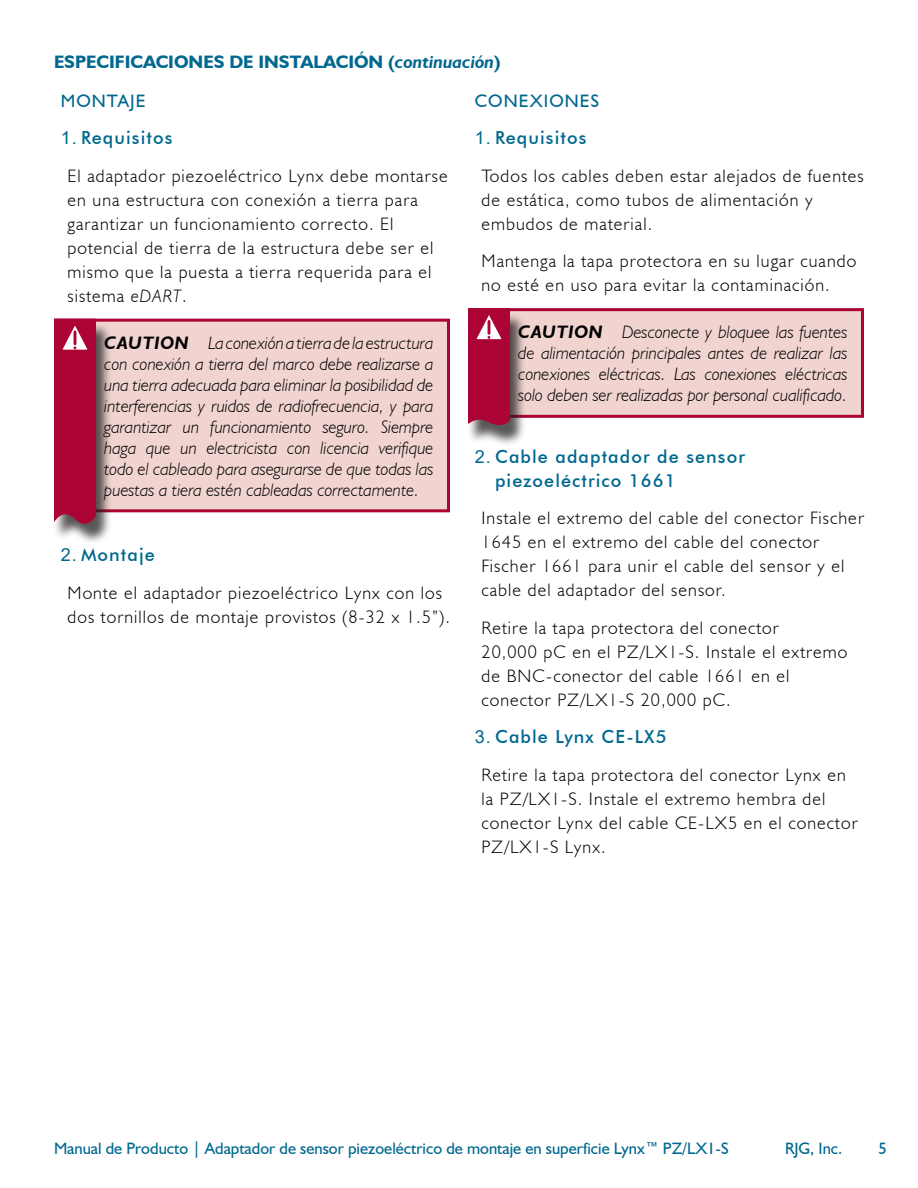
<style>
.page{position:relative;width:918px;height:1188px;background:#fff}
.page>*{position:absolute;margin:0;border:0;box-sizing:border-box;transform-origin:0 0}
.t1{font:300 18px/24px "Humanist 521 BT";letter-spacing:.06em;color:#000}
.t2{font:italic 300 18px/21px "Humanist 521 BT";color:#000;text-align:justify}
.t3{font:500 18px/24px "Futura BT";letter-spacing:.06em;color:#00688f}
.t4{font:700 18px/38.8px "Humanist 521 BT";color:#00688f}
.t5{font:18px "Humanist 521 BT";letter-spacing:.06em;color:#00688f}
.t6{font:16.5px "Humanist 521 BT";color:#00688f}
.s1{font-style:italic}
.s2{font-weight:400}
.s3{font-family:"Arial";font-weight:400}
.s4{font-weight:700}
</style>
<div class="page">
<div style="left:56px;top:320px;width:392px;height:191px;background:#f1d4d0"></div>
<div style="left:54px;top:319px;width:396px;height:193px;border:3px solid #ab0333"></div>
<div style="left:53px;top:323px;width:59px;height:222px;background:#231f20;opacity:.75"></div>
<svg style="left:54px;top:319px;width:42px;height:207px;background:#ac0e3b"></svg>
<div style="left:470px;top:310px;width:392px;height:106px;background:#f1d4d0"></div>
<div style="left:468px;top:308px;width:396px;height:110px;border:3px solid #ab0333"></div>
<div style="left:467px;top:313px;width:59px;height:133px;background:#231f20;opacity:.75"></div>
<svg style="left:468px;top:308px;width:42px;height:118px;background:#ad133f"></svg>
<p class="t4" style="left:475px;top:42px;width:126px;text-indent:-421px">ESPECIFICACIONES DE INSTALACIÓN (<span class="s1">continuación</span>)<br><span class="s2">CONEXIONES</span></p>
<p class="t3" style="left:475px;top:126px;width:113px"><span class="s3">1.</span> Requisitos</p>
<p class="t1" style="left:482px;top:163px;width:384px">Todos los cables deben estar alejados de fuentes de estática, como tubos de alimentación y embudos de material.</p>
<p class="t1" style="left:482px;top:249px;width:376px">Mantenga la tapa protectora en su lugar cuando no esté en uso para evitar la contaminación.</p>
<p class="t2" style="left:518px;top:321px;width:331px"><span class="s4">CAUTION</span> Desconecte y bloquee las fuentes de alimentación principales antes de realizar las conexiones eléctricas. Las conexiones eléctricas solo deben ser realizadas por personal cualificado.</p>
<p class="t5" style="left:61px;top:89px;width:86px">MONTAJE</p>
<p class="t3" style="left:61px;top:126px;width:113px"><span class="s3">1.</span> Requisitos</p>
<p class="t1" style="left:68px;top:163px;width:382px">El adaptador piezoeléctrico Lynx debe montarse en una estructura con conexión a tierra para garantizar un funcionamiento correcto. El potencial de tierra de la estructura debe ser el mismo que la puesta a tierra requerida para el sistema <span class="s1">eDART</span>.</p>
<p class="t2" style="left:104px;top:332px;width:331px"><span class="s4">CAUTION</span> La conexión a tierra de la estructura con conexión a tierra del marco debe realizarse a una tierra adecuada para eliminar la posibilidad de interferencias y ruidos de radiofrecuencia, y para garantizar un funcionamiento seguro. Siempre haga que un electricista con licencia verifique todo el cableado para asegurarse de que todas las puestas a tiera estén cableadas correctamente.</p>
<p class="t3" style="left:495px;top:444px;width:251px;text-indent:-20px"><span class="s3">2.</span> Cable adaptador de sensor piezoeléctrico 1661</p>
<p class="t1" style="left:482px;top:506px;width:384px">Instale el extremo del cable del conector Fischer 1645 en el extremo del cable del conector Fischer 1661 para unir el cable del sensor y el cable del adaptador del sensor.</p>
<p class="t1" style="left:482px;top:615px;width:367px">Retire la tapa protectora del conector<br>20,000 pC en el PZ/LX1‑S. Instale el extremo de BNC-conector del cable 1661 en el conector PZ/LX1‑S 20,000 pC.</p>
<p class="t3" style="left:475px;top:725px;width:193px"><span class="s3">3.</span> Cable Lynx CE‑LX5</p>
<p class="t1" style="left:482px;top:762px;width:378px">Retire la tapa protectora del conector Lynx en la PZ/LX1‑S. Instale el extremo hembra del conector Lynx del cable CE‑LX5 en el conector PZ/LX1‑S Lynx.</p>
<p class="t3" style="left:61px;top:543px;width:96px"><span class="s3">2.</span> Montaje</p>
<p class="t1" style="left:68px;top:580px;width:384px">Monte el adaptador piezoeléctrico Lynx con los dos tornillos de montaje provistos (8‑32 x 1.5”).</p>
<p class="t6" style="left:54px;top:1138px;width:676px">Manual de Producto | Adaptador de sensor piezoeléctrico de montaje en superficie Lynx™ PZ/LX1‑S</p>
<p class="t6" style="left:785px;top:1138px;width:59px">RJG, Inc.</p>
<p class="t6" style="left:878px;top:1138px;width:10px">5</p>
</div>
